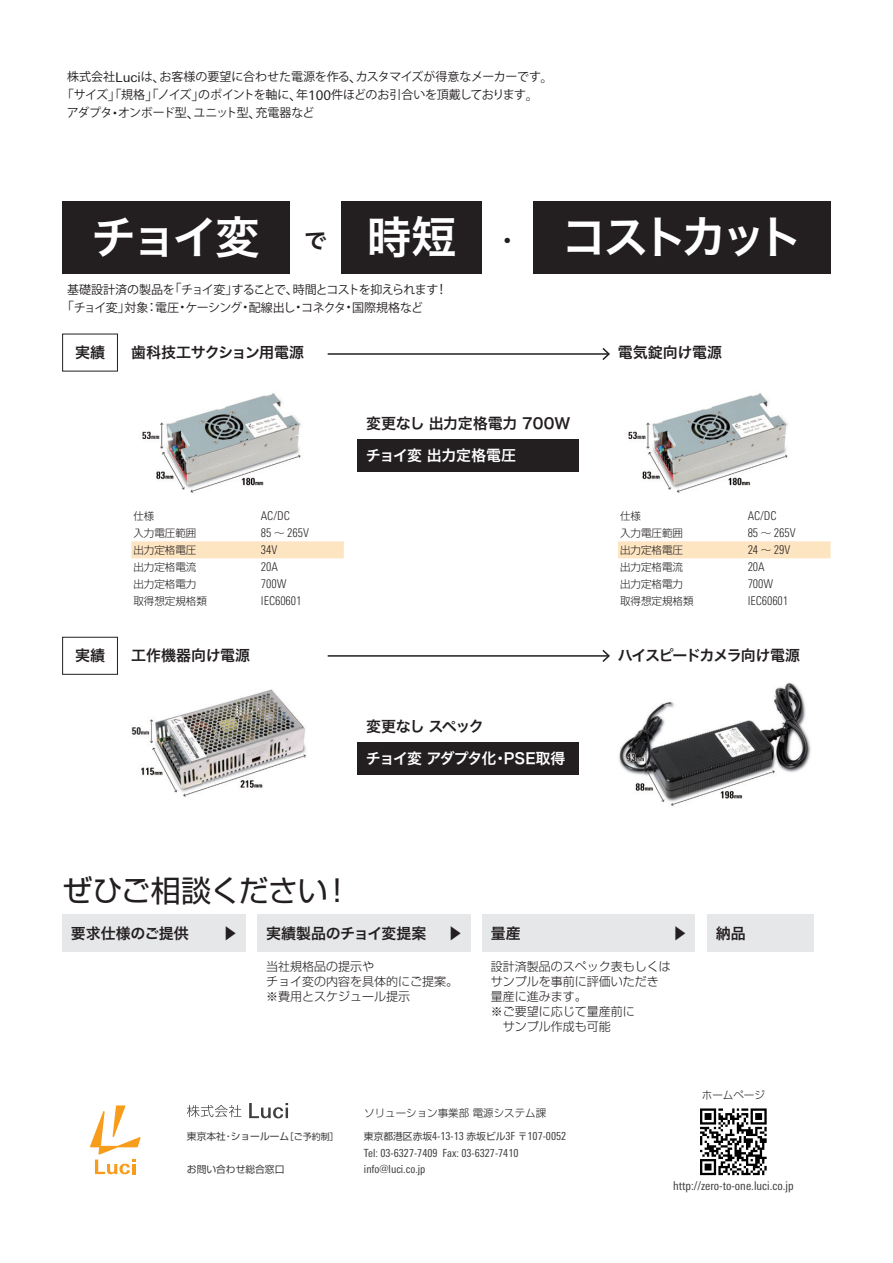
<style>
.page{position:relative;width:893px;height:1263px;background:#fff}
.page>*{position:absolute;margin:0;border:0;box-sizing:border-box;transform-origin:0 0}
.t1{font:45px "Hira Kaku Pro W6";letter-spacing:-.095em;color:#fff}
.t2{font:30px "Shin Go Pro";letter-spacing:-.015em;color:#231f20}
.t3{font:15px "Hira Kaku Pro W6";letter-spacing:-.02em;color:#231f20}
.t4{font:15px "Hira Kaku Pro W6";color:#231f20}
.t5{font:15px "Hira Kaku Pro W6";letter-spacing:-.055em;color:#fff}
.t6{font:15px "Hira Kaku Pro W6";letter-spacing:-.08em;color:#231f20}
.t7{font:15px "Hira Kaku Pro W6";letter-spacing:-.025em;color:#fff}
.t8{font:15px "Hira Kaku Pro W6";letter-spacing:-.085em;color:#231f20}
.t9{font:300 condensed 12.15px "LT Univers";color:#231f20}
.t10{font:condensed 12.15px "LT Univers";color:#3e3e3f}
.t11{font:12px/18px "Koz Go Pro";letter-spacing:-.035em;color:#231f20}
.t12{font:300 12px/15px "Shin Go Pro";color:#231f20}
.t13{font:12px "Koz Go Pro";color:#231f20}
.t14{font:condensed 11.25px/16.5px "LT Univers";color:#3e3e3f}
.t15{font:300 10.5px "Shin Go Pro";color:#231f20}
.t16{font:9.75px "Shin Go Pro";color:#3e3e3f}
.s1{font-family:"LT Univers Basic";font-size:13.2px}
.s2{font-size:13.2px}
.s3{font-size:22.5px;color:#231f20}
.s4{font-family:"Shin Go Pro";font-stretch:normal;font-size:10.5px}
.s5{font-size:9px}
.s6{font-family:"Shin Go Pro";font-stretch:normal;font-size:9.75px}
</style>
<div class="page">
<svg style="left:249px;top:1103px;width:39px;height:15px"></svg>
<svg style="left:187px;top:1105px;width:54px;height:12px"></svg>
<svg style="left:90px;top:1105px;width:51px;height:69px"></svg>
<svg style="left:700px;top:1108px;width:67px;height:67px"></svg>
<div style="left:62px;top:334px;width:56px;height:37px;border:1px solid #231f20"></div>
<div style="left:62px;top:637px;width:56px;height:37px;border:1px solid #231f20"></div>
<div style="left:358px;top:439px;width:221px;height:32px;background:#231f20"></div>
<div style="left:358px;top:743px;width:221px;height:32px;background:#231f20"></div>
<div style="left:62px;top:201px;width:228px;height:72px;background:#231f20"></div>
<div style="left:341px;top:201px;width:141px;height:72px;background:#231f20"></div>
<div style="left:533px;top:201px;width:298px;height:72px;background:#231f20"></div>
<div style="left:62px;top:914px;width:183px;height:38px;background:#e6e7e9"></div>
<div style="left:707px;top:914px;width:107px;height:38px;background:#e6e7e9"></div>
<img style="left:142px;top:393px;width:159px;height:100px">
<img style="left:628px;top:393px;width:160px;height:100px">
<div style="left:131px;top:541px;width:213px;height:17px;background:#fee5c1"></div>
<div style="left:618px;top:541px;width:213px;height:17px;background:#fee5c1"></div>
<img style="left:131px;top:689px;width:175px;height:108px">
<img style="left:618px;top:682px;width:193px;height:124px">
<hr style="left:328px;top:353px;width:281px;height:2px;background:#231f20">
<svg style="left:601px;top:348px;width:9px;height:12px"></svg>
<hr style="left:328px;top:655px;width:281px;height:2px;background:#231f20">
<svg style="left:601px;top:650px;width:9px;height:12px"></svg>
<div style="left:257px;top:914px;width:213px;height:38px;background:#e6e7e9"></div>
<div style="left:482px;top:914px;width:213px;height:38px;background:#e6e7e9"></div>
<p class="t13" style="left:67px;top:69px;width:488px">株式会社<span class="s1">Luci</span>は<span class="s2">、</span>お客様の要望に合わせた電源を作る<span class="s2">、</span>カスタマイズが得意なメーカーです<span class="s2">。</span></p>
<p class="t11" style="left:61px;top:86px;width:480px"><span class="s2">「</span>サイズ<span class="s2">」「</span>規格<span class="s2">」「</span>ノイズ<span class="s2">」</span>のポイントを軸に<span class="s2">、</span>年<span class="s1">100</span>件ほどのお引合いを頂戴しております<span class="s2">。</span></p>
<p class="t11" style="left:67px;top:104px;width:249px">アダプタ<span class="s2">・</span>オンボード型<span class="s2">、</span>ユニット型<span class="s2">、</span>充電器など</p>
<h1 class="t1" style="left:91px;top:197px;width:713px">チョイ変 <span class="s3">で</span> 時短 <span class="s3">・</span> コストカット</h1>
<p class="t11" style="left:61px;top:281px;width:388px;text-indent:6px">基礎設計済の製品を<span class="s2">「</span>チョイ変<span class="s2">」</span>することで<span class="s2">、</span>時間とコストを抑えられます<span class="s2">！「</span>チョイ変<span class="s2">」</span>対象<span class="s2">：</span>電圧<span class="s2">・</span>ケーシング<span class="s2">・</span>配線出し<span class="s2">・</span>コネクタ<span class="s2">・</span>国際規格など</p>
<p class="t3" style="left:75px;top:339px;width:32px">実績</p>
<p class="t3" style="left:131px;top:339px;width:174px">歯科技工サクション用電源</p>
<p class="t3" style="left:75px;top:642px;width:32px">実績</p>
<p class="t15" style="left:133px;top:507px;width:22px">仕様</p>
<p class="t9" style="left:261px;top:509px;width:30px">AC/DC</p>
<p class="t15" style="left:133px;top:524px;width:64px">入力電圧範囲</p>
<p class="t9" style="left:261px;top:526px;width:49px">85 <span class="s4">～</span> 265V</p>
<p class="t15" style="left:133px;top:541px;width:64px">出力定格電圧</p>
<p class="t9" style="left:261px;top:543px;width:18px">34V</p>
<p class="t15" style="left:133px;top:558px;width:64px">出力定格電流</p>
<p class="t9" style="left:261px;top:560px;width:19px">20A</p>
<p class="t15" style="left:133px;top:575px;width:64px">出力定格電力</p>
<p class="t9" style="left:261px;top:577px;width:27px">700W</p>
<p class="t15" style="left:133px;top:592px;width:75px">取得想定規格類</p>
<p class="t9" style="left:261px;top:594px;width:42px">IEC60601</p>
<p class="t4" style="left:131px;top:642px;width:121px">工作機器向け電源</p>
<p class="t4" style="left:366px;top:410px;width:206px">変更なし 出力定格電力 700W</p>
<p class="t7" style="left:366px;top:442px;width:152px">チョイ変 出力定格電圧</p>
<p class="t8" style="left:366px;top:713px;width:119px">変更なし スペック</p>
<p class="t5" style="left:366px;top:745px;width:201px">チョイ変 アダプタ化・PSE取得</p>
<p class="t4" style="left:618px;top:339px;width:106px">電気錠向け電源</p>
<p class="t15" style="left:620px;top:507px;width:22px">仕様</p>
<p class="t9" style="left:748px;top:509px;width:30px">AC/DC</p>
<p class="t15" style="left:620px;top:524px;width:64px">入力電圧範囲</p>
<p class="t9" style="left:748px;top:526px;width:49px">85 <span class="s4">～</span> 265V</p>
<p class="t15" style="left:620px;top:541px;width:64px">出力定格電圧</p>
<p class="t9" style="left:748px;top:543px;width:44px">24 <span class="s4">～</span> 29V</p>
<p class="t15" style="left:620px;top:558px;width:64px">出力定格電流</p>
<p class="t9" style="left:748px;top:560px;width:19px">20A</p>
<p class="t15" style="left:620px;top:575px;width:64px">出力定格電力</p>
<p class="t9" style="left:748px;top:577px;width:27px">700W</p>
<p class="t15" style="left:620px;top:592px;width:75px">取得想定規格類</p>
<p class="t9" style="left:748px;top:594px;width:42px">IEC60601</p>
<p class="t6" style="left:618px;top:642px;width:184px">ハイスピードカメラ向け電源</p>
<h2 class="t2" style="left:62px;top:866px;width:291px">ぜひご相談ください！</h2>
<p class="t3" style="left:266px;top:919px;width:162px">実績製品のチョイ変提案</p>
<p class="t3" style="left:448px;top:919px;width:16px">▶︎</p>
<p class="t12" style="left:266px;top:957px;width:193px">当社規格品の提示や<br>チョイ変の内容を具体的にご提案。※費用とスケジュール提示</p>
<p class="t4" style="left:71px;top:919px;width:119px">要求仕様のご提供</p>
<p class="t3" style="left:223px;top:919px;width:16px">▶︎</p>
<p class="t3" style="left:716px;top:919px;width:31px">納品</p>
<p class="t3" style="left:672px;top:919px;width:16px">▶︎</p>
<p class="t3" style="left:491px;top:919px;width:31px">量産</p>
<p class="t12" style="left:491px;top:957px;width:181px">設計済製品のスペック表もしくはサンプルを事前に評価いただき量産に進みます。<br>※ご要望に応じて量産前に<br>　サンプル作成も可能</p>
<p class="t15" style="left:364px;top:1104px;width:183px">ソリューション事業部電源システム課</p>
<p class="t16" style="left:187px;top:1128px;width:153px">東京本社・ショールーム<span class="s5">［ご予約制］</span></p>
<p class="t14" style="left:364px;top:1128px;width:204px"><span class="s6">東京都港区赤坂</span>4-13-13 <span class="s6">赤坂ビル</span>3F <span class="s6">〒</span>107-0052<br>Tel: 03-6327-7409 Fax: 03-6327-7410</p>
<p class="t16" style="left:187px;top:1161px;width:99px">お問い合わせ総合窓口</p>
<p class="t14" style="left:364px;top:1161px;width:63px">info@luci.co.jp</p>
<p class="t15" style="left:702px;top:1086px;width:64px">ホームページ</p>
<p class="t10" style="left:673px;top:1179px;width:122px">http://zero-to-one.luci.co.jp</p>
</div>
